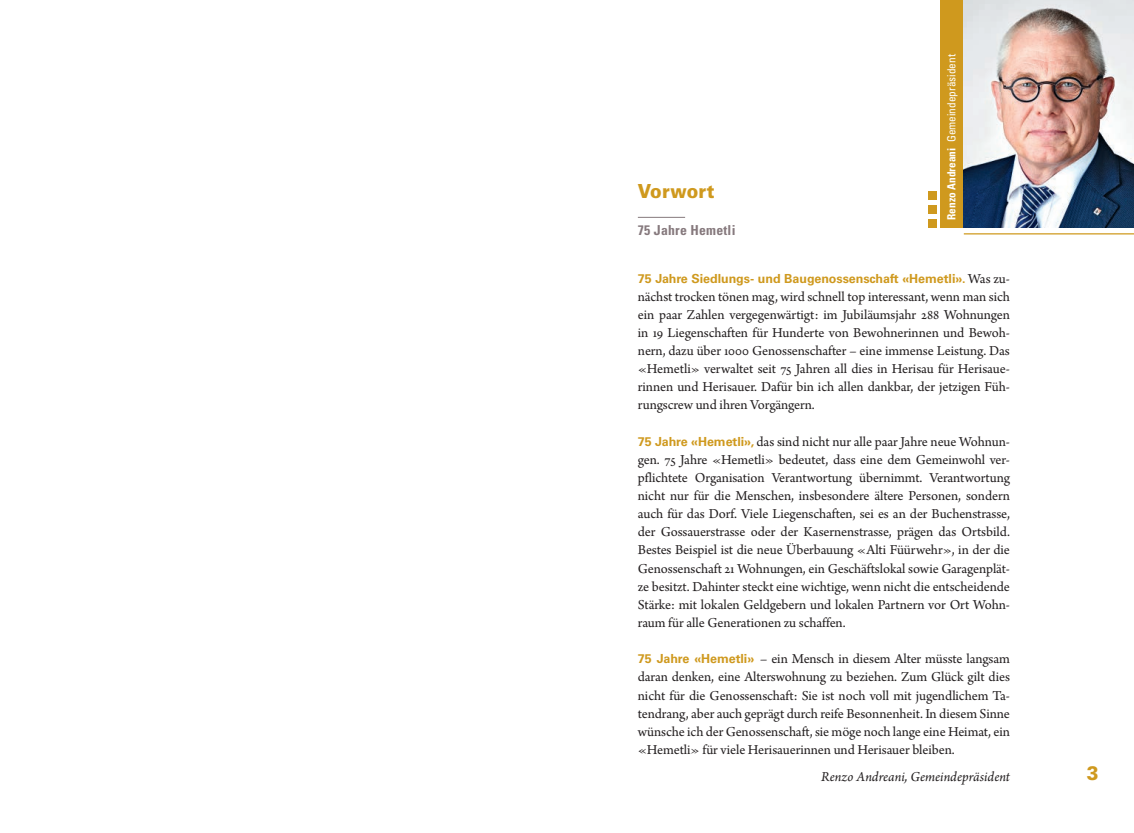
<style>
.page{position:relative;width:1134px;height:833px;background:#fff}
.page>*{position:absolute;margin:0;border:0;box-sizing:border-box;transform-origin:0 0}
.t1{font:900 19.38px "Univers LT Std";letter-spacing:.01em;color:#cf991e;scale:.9 1}
.t2{font:14.38px/18.1px "Arno Pro";letter-spacing:-.005em;color:#231f20;text-align:justify}
.t3{font:italic 14.38px "Arno Pro";letter-spacing:.005em;color:#231f20}
.t4{font:700 condensed 13.75px "Univers LT Std";letter-spacing:.02em;color:#86797d}
.t5{font:700 12.5px "Univers LT Std";letter-spacing:-.005em;color:#cf991e}
.t6{font:condensed 11.25px "Univers LT Std";color:#fff}
.s1{font-weight:700}
.s2{font-family:"Arno Pro";font-weight:400;font-size:14.38px;color:#231f20}
.s3{font-family:"Univers LT Std";font-weight:700;font-size:12.5px;color:#cf991e}
</style>
<div class="page">
<hr style="left:638px;top:217px;width:47px;height:1px;background:#86797d">
<div style="left:940px;top:0;width:24px;height:228px;background:#cf991e"></div>
<div style="left:928px;top:219px;width:8px;height:9px;background:#cf991e"></div>
<div style="left:928px;top:205px;width:8px;height:9px;background:#cf991e"></div>
<div style="left:928px;top:191px;width:8px;height:8px;background:#cf991e"></div>
<img style="left:964px;top:0;width:170px;height:228px">
<hr style="left:964px;top:233px;width:170px;height:1px;background:#cf991e">
<h1 class="t1" style="left:638px;top:179px;width:87px">Vorwort</h1>
<p class="t4" style="left:638px;top:221px;width:99px">75 Jahre Hemetli</p>
<p class="t6" style="left:944px;top:220px;width:167px;rotate:-90deg"><span class="s1">Renzo Andreani</span> Gemeindepräsident</p>
<p class="t5" style="left:638px;top:271px;width:374px">75 Jahre Siedlungs- und Baugenossenschaft «Hemetli». <span class="s2">Was zu-</span></p>
<p class="t2" style="left:638px;top:288px;width:374px">nächst trocken tönen mag, wird schnell top interessant, wenn man sich ein paar Zahlen vergegenwärtigt: im Jubiläumsjahr 288 Wohnungen in 19 Liegenschaften für Hunderte von Bewohnerinnen und Bewoh&shy;nern, dazu über 1000 Genossenschafter – eine immense Leistung. Das «Hemetli» verwaltet seit 75 Jahren all dies in Herisau für Herisaue&shy;rinnen und Herisauer. Dafür bin ich allen dankbar, der jetzigen Füh&shy;rungscrew und ihren Vorgängern.</p>
<p class="t2" style="left:638px;top:433px;width:374px"><span class="s3">75 Jahre «Hemetli»,</span> das sind nicht nur alle paar Jahre neue Wohnun&shy;gen. 75 Jahre «Hemetli» bedeutet, dass eine dem Gemeinwohl ver&shy;pflichtete Organisation Verantwortung übernimmt. Verantwortung nicht nur für die Menschen, insbesondere ältere Personen, sondern auch für das Dorf. Viele Liegenschaften, sei es an der Buchenstrasse, der Gossauerstrasse oder der Kasernenstrasse, prägen das Ortsbild.<br>Bestes Beispiel ist die neue Überbauung «Alti Füürwehr», in der die Genossenschaft 21 Wohnungen, ein Geschäftslokal sowie Garagenplät&shy;ze besitzt. Dahinter steckt eine wichtige, wenn nicht die entscheidende Stärke: mit lokalen Geldgebern und lokalen Partnern vor Ort Wohn&shy;raum für alle Generationen zu schaffen.</p>
<p class="t2" style="left:638px;top:650px;width:374px"><span class="s3">75 Jahre «Hemetli»</span> – ein Mensch in diesem Alter müsste langsam daran denken, eine Alterswohnung zu beziehen. Zum Glück gilt dies nicht für die Genossenschaft: Sie ist noch voll mit jugendlichem Ta&shy;tendrang, aber auch geprägt durch reife Besonnenheit. In diesem Sinne wünsche ich der Genossenschaft, sie möge noch lange eine Heimat, ein «Hemetli» für viele Herisauerinnen und Herisauer bleiben.</p>
<p class="t3" style="left:821px;top:768px;width:190px">Renzo Andreani, Gemeindepräsident</p>
<h1 class="t1" style="left:1087px;top:761px;width:14px">3</h1>
</div>
